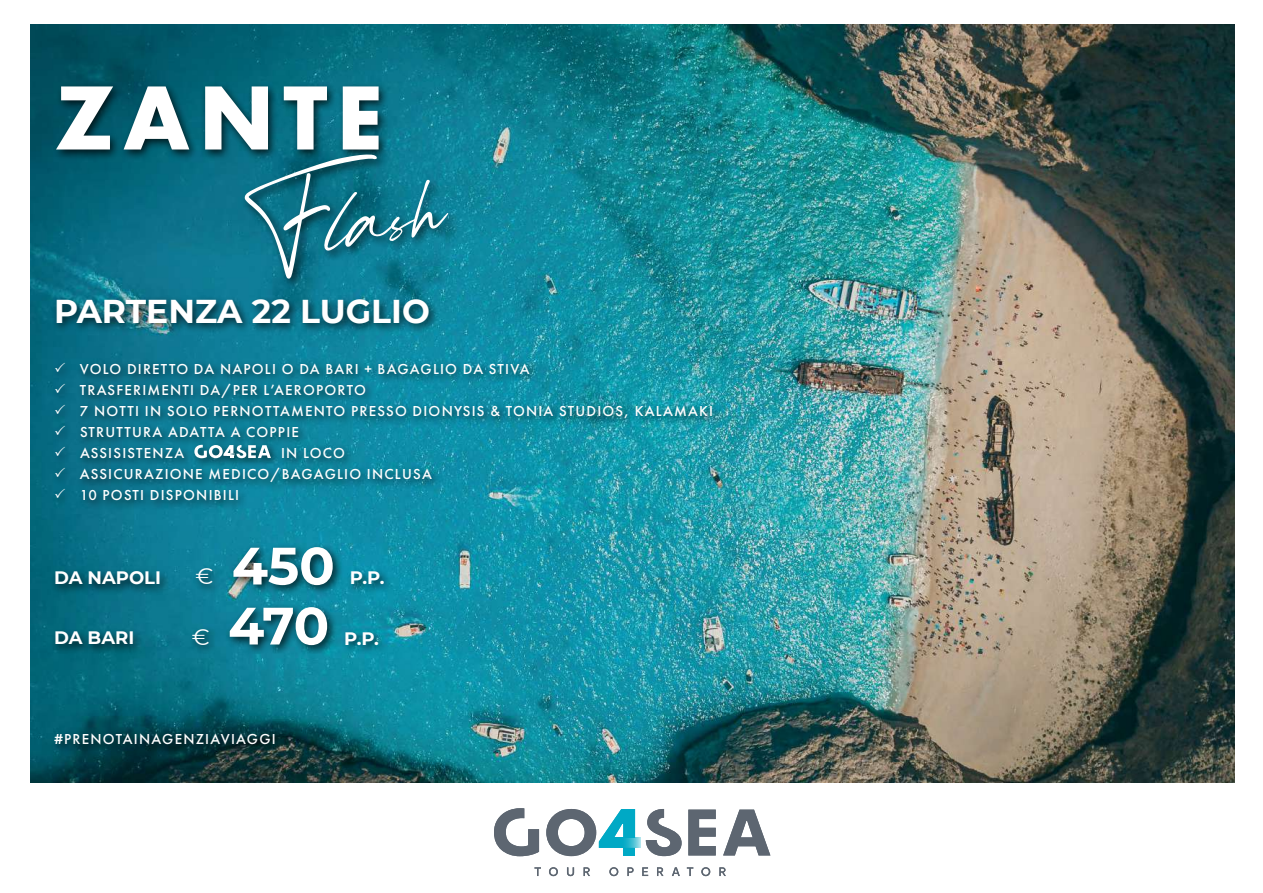
<style>
.page{position:relative;width:1263px;height:893px;background:#fff}
.page>*{position:absolute;margin:0;border:0;box-sizing:border-box;transform-origin:0 0}
.t1{font:165.6px "Bandlines Script";color:#fff;scale:1.09 1}
.t2{font:700 94.5px "Futura PT";letter-spacing:.09em;color:#fff}
.t3{font:700 52.5px "Montserrat";letter-spacing:-.01em;color:#fff}
.t4{font:700 33px "Montserrat";color:#fff}
.t5{font:22.5px "Montserrat";color:#fff}
.t6{font:700 18px "Montserrat";color:#fff}
.t7{font:500 15px/21px "Futura PT";letter-spacing:.08em;color:#fff}
</style>
<div class="page">
<img style="left:31px;top:25px;width:1203px;height:757px">
<svg style="left:723px;top:810px;width:47px;height:45px"></svg>
<svg style="left:646px;top:809px;width:36px;height:47px"></svg>
<svg style="left:688px;top:810px;width:28px;height:45px"></svg>
<svg style="left:494px;top:808px;width:45px;height:48px"></svg>
<svg style="left:546px;top:809px;width:89px;height:47px"></svg>
<svg style="left:614px;top:838px;width:26px;height:10px"></svg>
<svg style="left:534px;top:867px;width:7px;height:9px"></svg>
<svg style="left:549px;top:867px;width:9px;height:9px"></svg>
<svg style="left:567px;top:867px;width:7px;height:9px"></svg>
<svg style="left:584px;top:867px;width:6px;height:9px"></svg>
<svg style="left:609px;top:867px;width:9px;height:9px"></svg>
<svg style="left:627px;top:867px;width:7px;height:9px"></svg>
<svg style="left:642px;top:867px;width:6px;height:9px"></svg>
<svg style="left:657px;top:867px;width:6px;height:9px"></svg>
<svg style="left:672px;top:867px;width:8px;height:9px"></svg>
<svg style="left:687px;top:867px;width:6px;height:9px"></svg>
<svg style="left:701px;top:867px;width:9px;height:9px"></svg>
<svg style="left:719px;top:867px;width:7px;height:9px"></svg>
<div style="left:51px;top:542px;width:343px;height:114px;background:#000;opacity:.75"></div>
<div style="left:51px;top:295px;width:672px;height:216px;background:#000;opacity:.75"></div>
<svg style="left:194px;top:445px;width:77px;height:13px"></svg>
<div style="left:52px;top:81px;width:338px;height:80px;background:#000;opacity:.75"></div>
<div style="left:240px;top:149px;width:218px;height:140px;background:#000;opacity:.75"></div>
<div style="left:50px;top:729px;width:236px;height:27px;background:#000;opacity:.75"></div>
<svg style="left:55px;top:363px;width:10px;height:9px"></svg>
<svg style="left:55px;top:384px;width:10px;height:9px"></svg>
<svg style="left:55px;top:405px;width:10px;height:9px"></svg>
<svg style="left:55px;top:426px;width:10px;height:9px"></svg>
<svg style="left:55px;top:447px;width:10px;height:9px"></svg>
<svg style="left:55px;top:468px;width:10px;height:9px"></svg>
<svg style="left:55px;top:489px;width:10px;height:9px"></svg>
<h2 class="t2" style="left:55px;top:57px;width:329px">ZANTE</h2>
<h1 class="t1" style="left:228px;top:117px;width:182px;rotate:-10deg">Flash</h1>
<h3 class="t4" style="left:54px;top:288px;width:377px">PARTENZA 22 LUGLIO</h3>
<p class="t7" style="left:80px;top:359px;width:442px">VOLO DIRETTO DA NAPOLI O DA BARI + BAGAGLIO DA STIVA<br>TRASFERIMENTI DA/PER L’AEROPORTO<br>7 NOTTI IN SOLO</p>
<p class="t7" style="left:80px;top:401px;width:632px;text-indent:133px">PERNOTTAMENTO PRESSO DIONYSIS &amp; TO NIA STUDIOS, KALAMAKI<br>STRUTTURA ADATTA A COPPIE<br>ASSISISTENZA</p>
<p class="t7" style="left:80px;top:443px;width:353px;text-indent:201px">IN LOCO<br>ASSICURAZIONE MEDICO/BAGAGLIO INCLUSA<br>10 POSTI</p>
<p class="t7" style="left:150px;top:485px;width:9px">DISP</p>
<p class="t7" style="left:183px;top:485px;width:22px">ONIBI</p>
<p class="t7" style="left:228px;top:485px;width:10px">LI</p>
<p class="t6" style="left:54px;top:565px;width:109px">DA NAPOLI</p>
<h3 class="t5" style="left:196px;top:561px;width:20px">€</h3>
<p class="t6" style="left:54px;top:625px;width:82px">DA BARI</p>
<h3 class="t5" style="left:192px;top:621px;width:20px">€</h3>
<h3 class="t3" style="left:232px;top:528px;width:104px">450</h3>
<h3 class="t3" style="left:228px;top:588px;width:103px">470</h3>
<p class="t6" style="left:350px;top:565px;width:36px">p.p.</p>
<p class="t6" style="left:344px;top:625px;width:36px">p.p.</p>
<p class="t7" style="left:54px;top:729px;width:20px">#PREN</p>
<p class="t7" style="left:103px;top:729px;width:70px">OTAINAGENZI</p>
<p class="t7" style="left:210px;top:729px;width:47px">AVIAGGI</p>
</div>
